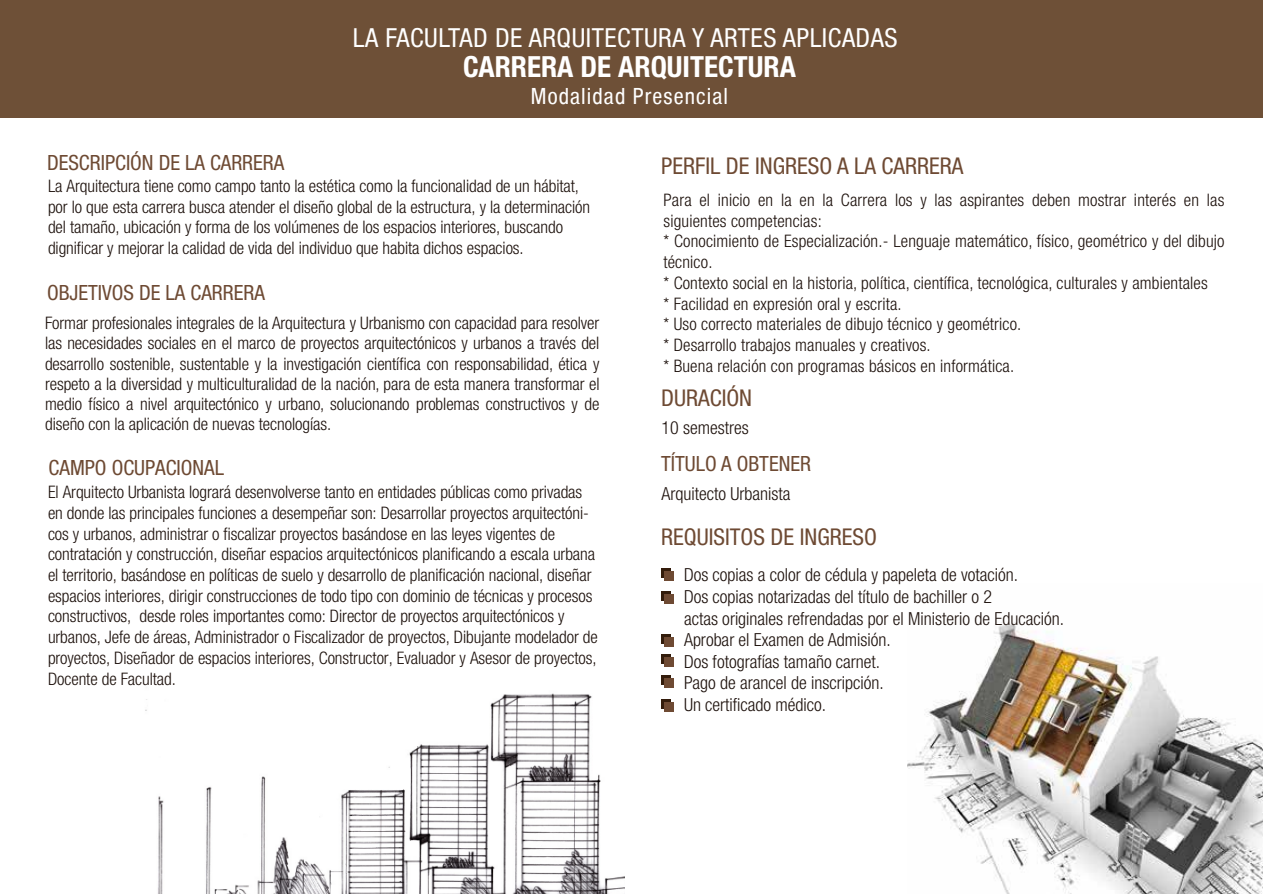
<style>
.page{position:relative;width:1263px;height:894px;background:#fff}
.page>*{position:absolute;margin:0;border:0;box-sizing:border-box;transform-origin:0 0}
.t1{font:700 condensed 29.1px "Helvetica Neue LT Std";color:#fff}
.t2{font:condensed 26.25px "Helvetica Neue LT Std";letter-spacing:.02em;color:#fff}
.t3{font:condensed 23.1px "Helvetica Neue LT Std";color:#6e4a33}
.t4{font:condensed 22.35px "Helvetica Neue Condensed";letter-spacing:.05em;color:#fff}
.t5{font:condensed 21px "Helvetica Neue LT Std";color:#6e4a33}
.t6{font:300 condensed 18px/21.6px "Helvetica Neue LT Std";color:#1e120d}
.t7{font:300 condensed 17.25px/20.7px "Helvetica Neue LT Std";letter-spacing:-.005em;color:#1e120d}
</style>
<div class="page">
<img style="left:145px;top:693px;width:480px;height:201px">
<div style="left:0;top:1px;width:1263px;height:117px;background:#6e5037"></div>
<img style="left:908px;top:622px;width:355px;height:272px">
<div style="left:662px;top:568px;width:8px;height:9px;background:#331c0b"></div>
<div style="left:664px;top:571px;width:10px;height:9px;background:#6e4a33"></div>
<div style="left:662px;top:591px;width:8px;height:9px;background:#331c0b"></div>
<div style="left:664px;top:594px;width:10px;height:9px;background:#6e4a33"></div>
<div style="left:662px;top:634px;width:8px;height:9px;background:#331c0b"></div>
<div style="left:664px;top:637px;width:10px;height:9px;background:#6e4a33"></div>
<div style="left:662px;top:654px;width:8px;height:9px;background:#331c0b"></div>
<div style="left:664px;top:657px;width:10px;height:9px;background:#6e4a33"></div>
<div style="left:662px;top:675px;width:8px;height:9px;background:#331c0b"></div>
<div style="left:664px;top:678px;width:10px;height:9px;background:#6e4a33"></div>
<div style="left:662px;top:699px;width:8px;height:9px;background:#331c0b"></div>
<div style="left:664px;top:702px;width:10px;height:9px;background:#6e4a33"></div>
<img style="left:0;top:0;width:1168px;height:1px">
<p class="t5" style="left:47px;top:150px;width:239px">DESCRIPCIÓN DE LA CARRERA</p>
<h2 class="t2" style="left:353px;top:22px;width:546px">LA FACULTAD DE ARQUITECTURA Y ARTES APLICADAS</h2>
<h1 class="t1" style="left:463px;top:49px;width:334px">CARRERA DE ARQUITECTURA</h1>
<p class="t4" style="left:531px;top:83px;width:199px">Modalidad Presencial</p>
<h3 class="t3" style="left:661px;top:153px;width:304px">PERFIL DE INGRESO A LA CARRERA</h3>
<p class="t7" style="left:48px;top:175px;width:544px">La Arquitectura tiene como campo tanto la estética como la funcionalidad de un hábitat, por lo que esta carrera busca atender el diseño global de la estructura, y la determinación del tamaño, ubicación y forma de los volúmenes de los espacios interiores, buscando dignificar y mejorar la calidad de vida del individuo que habita dichos espacios.</p>
<p class="t5" style="left:47px;top:280px;width:219px">OBJETIVOS DE LA CARRERA</p>
<p class="t7" style="left:45px;top:313px;width:556px;line-height:20.2px;text-align:justify">Formar profesionales integrales de la Arquitectura y Urbanismo con capacidad para resolver las necesidades sociales en el marco de proyectos arquitectónicos y urbanos a través del desarrollo sostenible, sustentable y la investigación científica con responsabilidad, ética y respeto a la diversidad y multiculturalidad de la nación, para de esta manera transformar el medio físico a nivel arquitectónico y urbano, solucionando problemas constructivos y de diseño con la aplicación de nuevas tecnologías.</p>
<p class="t5" style="left:49px;top:456px;width:177px">CAMPO OCUPACIONAL</p>
<p class="t7" style="left:48px;top:481px;width:551px">El Arquitecto Urbanista logrará desenvolverse tanto en entidades públicas como privadas en donde las principales funciones a desempeñar son: Desarrollar proyectos arquitectóni&shy;cos y urbanos, administrar o fiscalizar proyectos basándose en las leyes vigentes de contratación y construcción, diseñar espacios arquitectónicos planificando a escala urbana el territorio, basándose en políticas de suelo y desarrollo de planificación nacional, diseñar espacios interiores, dirigir construcciones de todo tipo con dominio de técnicas y procesos constructivos, desde roles importantes como: Director de proyectos arquitectónicos y urbanos, Jefe de áreas, Administrador o Fiscalizador de proyectos, Dibujante modelador de proyectos, Diseñador de espacios interiores, Constructor, Evaluador y Asesor de proyectos, Docente de Facultad.</p>
<p class="t7" style="left:663px;top:189px;width:563px">Para el inicio en la en la Carrera los y las aspirantes deben mostrar interés en las siguientes competencias:<br>* Conocimiento de Especialización.- Lenguaje matemático, físico, geométrico y del dibujo técnico.<br>* Contexto social en la historia, política, científica, tecnológica, culturales y ambientales<br>* Facilidad en expresión oral y escrita.<br>* Uso correcto materiales de dibujo técnico y geométrico.<br>* Desarrollo trabajos manuales y creativos.<br>* Buena relación con programas básicos en informática.</p>
<h3 class="t3" style="left:661px;top:385px;width:92px">DURACIÓN</h3>
<p class="t6" style="left:662px;top:417px;width:89px">10 semestres</p>
<p class="t5" style="left:661px;top:452px;width:151px">TÍTULO A OBTENER</p>
<p class="t6" style="left:662px;top:482px;width:130px">Arquitecto Urbanista</p>
<h3 class="t3" style="left:661px;top:523px;width:217px">REQUISITOS DE INGRESO</h3>
<p class="t6" style="left:684px;top:564px;width:382px">Dos copias a color de cédula y papeleta de votación.<br>Dos copias notarizadas del título de bachiller o 2<br>actas originales refrendadas por el Ministerio de Educación.<br>Aprobar el Examen de Admisión.<br>Dos fotografías tamaño carnet.<br>Pago de arancel de inscripción.<br>Un certificado médico.</p>
</div>
